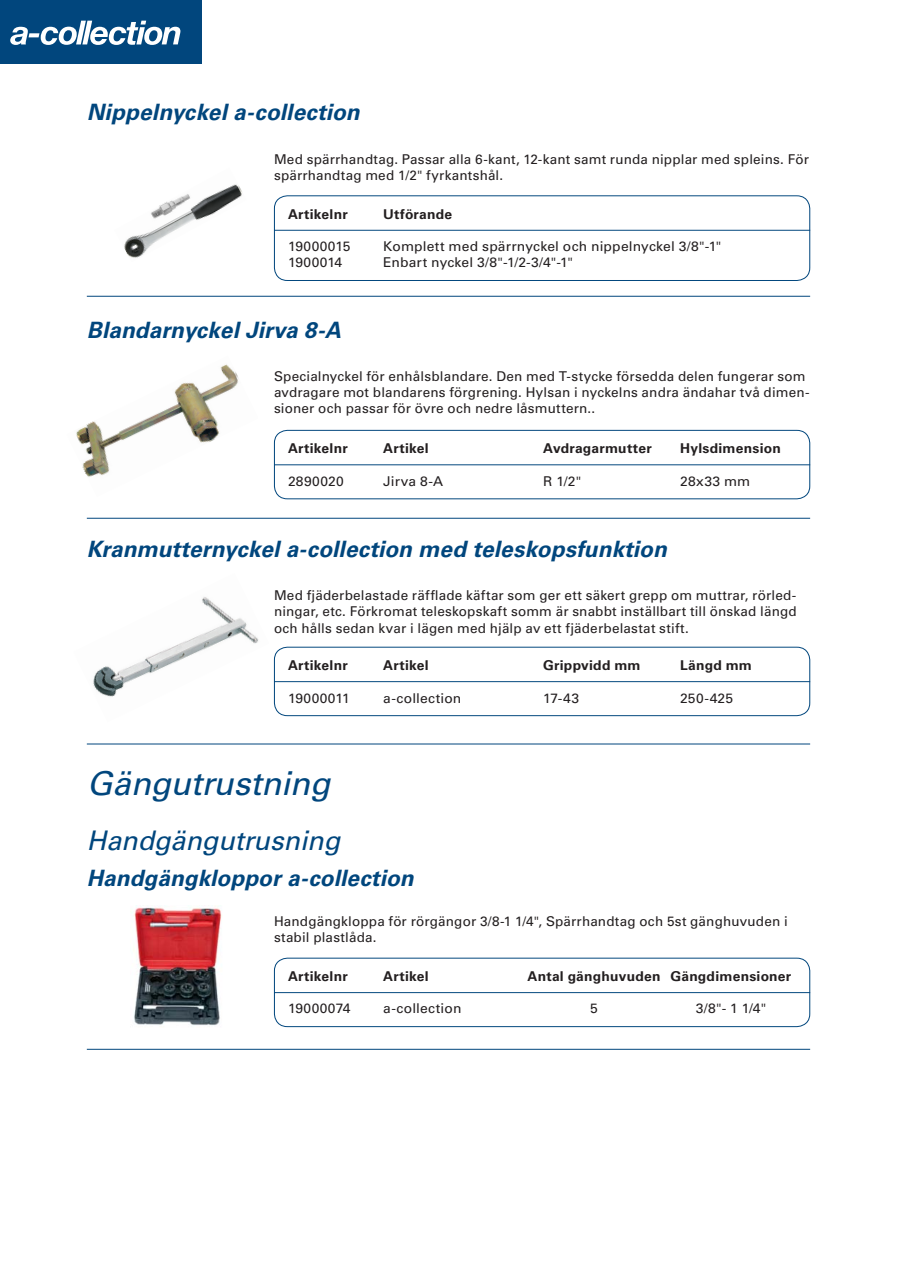
<style>
.page{position:relative;width:897px;height:1267px;background:#fff}
.page>*{position:absolute;margin:0;border:0;box-sizing:border-box;transform-origin:0 0}
.Rubrik{font:italic 33px "Univers LT Std";letter-spacing:-.005em;color:#01467d}
.Rub2{font:italic 27px "Univers LT Std";letter-spacing:-.005em;color:#01467d}
.Underrubrik{font:italic 700 22.5px "Univers LT Std";letter-spacing:.005em;color:#01467d}
.Brödtext{font:13.5px/16.2px "Univers LT Std";letter-spacing:.015em;color:#231f20}
.Tabell_5_special{font:13.5px "Univers LT Std";letter-spacing:.015em;color:#231f20}
.Tabell_5_special-2{font:700 13.5px "Univers LT Std";letter-spacing:.015em;color:#231f20}
</style>
<div class="page">
<div style="left:0;top:0;width:202px;height:63px;background:#01467d"></div>
<svg style="left:10px;top:21px;width:170px;height:24px"></svg>
<hr style="left:87px;top:296px;width:723px;height:1px;background:#01467d">
<div style="left:274px;top:430px;width:536px;height:69px;border:1px solid #01467d;border-radius:13px"></div>
<hr style="left:274px;top:464px;width:536px;height:1px;background:#01467d">
<hr style="left:87px;top:518px;width:723px;height:1px;background:#01467d">
<img style="left:76px;top:364px;width:163px;height:113px">
<div style="left:274px;top:646px;width:536px;height:70px;border:1px solid #01467d;border-radius:13px"></div>
<hr style="left:274px;top:681px;width:536px;height:1px;background:#01467d">
<hr style="left:87px;top:743px;width:723px;height:1px;background:#01467d">
<img style="left:93px;top:597px;width:166px;height:100px">
<hr style="left:87px;top:1048px;width:723px;height:1px;background:#01467d">
<div style="left:274px;top:957px;width:536px;height:69px;border:1px solid #01467d;border-radius:13px"></div>
<hr style="left:274px;top:992px;width:536px;height:1px;background:#01467d">
<img style="left:134px;top:905px;width:88px;height:121px">
<div style="left:274px;top:195px;width:536px;height:86px;border:1px solid #01467d;border-radius:13px"></div>
<hr style="left:274px;top:230px;width:536px;height:1px;background:#01467d">
<img style="left:124px;top:184px;width:118px;height:74px">
<p class="Underrubrik" style="left:87px;top:99px;width:274px">Nippelnyckel a-collection</p>
<p class="Brödtext" style="left:274px;top:151px;width:536px">Med spärrhandtag. Passar alla 6-kant, 12-kant samt runda nipplar med spleins. För spärrhandtag med 1/2" fyrkantshål.</p>
<p class="Tabell_5_special-2" style="left:288px;top:206px;width:61px">Artikelnr</p>
<p class="Tabell_5_special-2" style="left:383px;top:206px;width:70px">Utförande</p>
<p class="Tabell_5_special" style="left:288px;top:238px;width:64px">19000015</p>
<p class="Tabell_5_special" style="left:383px;top:238px;width:339px">Komplett med spärrnyckel och nippelnyckel 3/8"-1"</p>
<p class="Tabell_5_special" style="left:288px;top:254px;width:56px">1900014</p>
<p class="Tabell_5_special" style="left:383px;top:254px;width:191px">Enbart nyckel 3/8"-1/2-3/4"-1"</p>
<p class="Underrubrik" style="left:87px;top:316px;width:255px">Blandarnyckel Jirva 8-A</p>
<p class="Brödtext" style="left:274px;top:368px;width:537px">Specialnyckel för enhålsblandare. Den med T-stycke försedda delen fungerar som avdragare mot blandarens förgrening. Hylsan i nyckelns andra ändahar två dimen&shy;sioner och passar för övre och nedre låsmuttern..</p>
<p class="Tabell_5_special-2" style="left:288px;top:440px;width:61px">Artikelnr</p>
<p class="Tabell_5_special-2" style="left:383px;top:440px;width:47px">Artikel</p>
<p class="Tabell_5_special-2" style="left:543px;top:440px;width:110px">Avdragarmutter</p>
<p class="Tabell_5_special-2" style="left:680px;top:440px;width:102px">Hylsdimension</p>
<p class="Tabell_5_special" style="left:288px;top:473px;width:57px">2890020</p>
<p class="Tabell_5_special" style="left:383px;top:473px;width:61px">Jirva 8-A</p>
<p class="Tabell_5_special" style="left:543px;top:473px;width:40px">R 1/2"</p>
<p class="Tabell_5_special" style="left:680px;top:473px;width:71px">28x33 mm</p>
<p class="Underrubrik" style="left:87px;top:535px;width:581px">Kranmutternyckel a-collection med teleskopsfunktion</p>
<p class="Brödtext" style="left:274px;top:587px;width:524px;text-align:justify">Med fjäderbelastade räfflade käftar som ger ett säkert grepp om muttrar, rörled&shy;ningar, etc. Förkromat teleskopskaft somm är snabbt inställbart till önskad längd och hålls sedan kvar i lägen med hjälp av ett fjäderbelastat stift.</p>
<p class="Tabell_5_special-2" style="left:288px;top:657px;width:61px">Artikelnr</p>
<p class="Tabell_5_special-2" style="left:383px;top:657px;width:47px">Artikel</p>
<p class="Tabell_5_special-2" style="left:543px;top:657px;width:99px">Grippvidd mm</p>
<p class="Tabell_5_special-2" style="left:680px;top:657px;width:73px">Längd mm</p>
<p class="Tabell_5_special" style="left:288px;top:689px;width:63px">19000011</p>
<p class="Tabell_5_special" style="left:383px;top:689px;width:80px">a-collection</p>
<p class="Tabell_5_special" style="left:543px;top:689px;width:37px">17-43</p>
<p class="Tabell_5_special" style="left:680px;top:689px;width:54px">250-425</p>
<p class="Rubrik" style="left:87px;top:764px;width:245px">Gängutrustning</p>
<p class="Rub2" style="left:87px;top:824px;width:255px">Handgängutrusning</p>
<p class="Underrubrik" style="left:87px;top:865px;width:328px">Handgängkloppor a-collection</p>
<p class="Brödtext" style="left:274px;top:912px;width:515px">Handgängkloppa för rörgängor 3/8-1 1/4", Spärrhandtag och 5st gänghuvuden i stabil plastlåda.</p>
<p class="Tabell_5_special-2" style="left:288px;top:968px;width:61px">Artikelnr</p>
<p class="Tabell_5_special-2" style="left:383px;top:968px;width:47px">Artikel</p>
<p class="Tabell_5_special-2" style="left:527px;top:968px;width:265px">Antal gänghuvuden Gängdimensioner</p>
<p class="Tabell_5_special" style="left:288px;top:1000px;width:64px">19000074</p>
<p class="Tabell_5_special" style="left:383px;top:1000px;width:80px">a-collection</p>
<p class="Tabell_5_special" style="left:590px;top:1000px;width:9px">5</p>
<p class="Tabell_5_special" style="left:695px;top:1000px;width:72px">3/8"- 1 1/4"</p>
</div>
